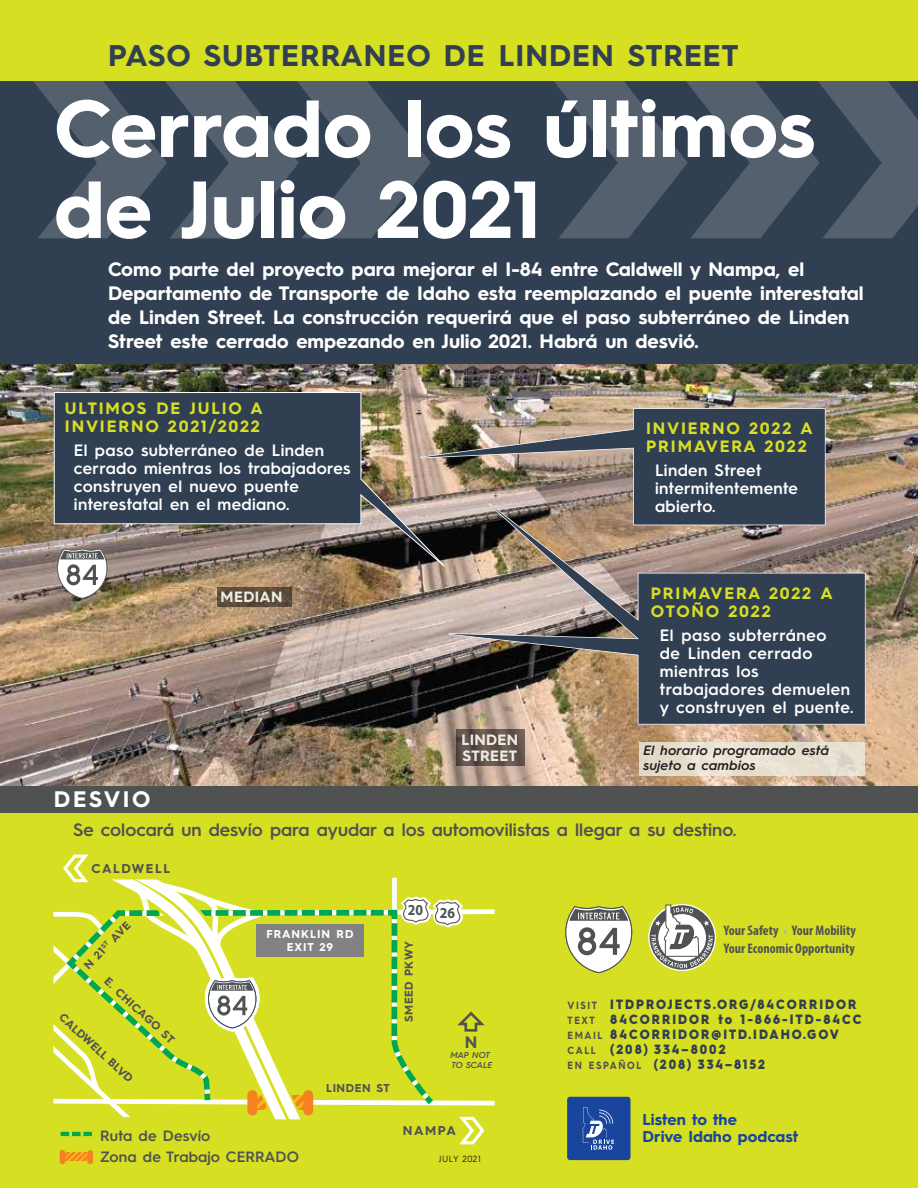
<style>
.page{position:relative;width:918px;height:1188px;background:#fff}
.page>*{position:absolute;margin:0;border:0;box-sizing:border-box;transform-origin:0 0}
.t1{font:700 81px/81px "Hurme Geometric Sans 3";color:#fff}
.t2{font:700 30px "Hurme Geometric Sans 3";letter-spacing:.035em;color:#313f52}
.t3{font:700 22.5px "Hurme Geometric Sans 3";letter-spacing:.11em;color:#fff}
.t4{font:700 19.5px/24px "Hurme Geometric Sans 3";color:#fff}
.t5{font:600 18px "Hurme Geometric Sans 3";color:#505253}
.t6{font:700 16.65px "Hurme Geometric Sans 3";color:#505253}
.t7{font:600 16.5px/18px "Hurme Geometric Sans 3";letter-spacing:.02em;color:#fff}
.t8{font:700 16.5px/18px "Hurme Geometric Sans 3";letter-spacing:.11em;color:#d7df23}
.t9{font:700 15.75px/16.8px "Hurme Geometric Sans 3";color:#1a459d}
.t10{font:700 15.3px "Myriad Pro";color:#505253;scale:.9 1}
.t11{font:600 15px/21.3px "Hurme Geometric Sans 3";letter-spacing:.01em;color:#505253}
.t12{font:700 15px/16.5px "Hurme Geometric Sans 3";letter-spacing:.02em;color:#edece2}
.t13{font:700 condensed 13.95px/18.3px "Myriad Pro";color:#505252}
.t14{font:900 13.5px/15px "Hurme Geometric Sans 3";letter-spacing:.165em;color:#313f52;scale:.9 1}
.t15{font:italic 600 13.5px/15px "Hurme Geometric Sans 3";letter-spacing:.02em;color:#231f20}
.t16{font:700 12.9px "Hurme Geometric Sans 3";letter-spacing:.12em;color:#505252}
.t17{font:700 11.4px "Hurme Geometric Sans 3";letter-spacing:.045em;color:#505253}
.t18{font:700 11.4px/12.9px "Hurme Geometric Sans 3";letter-spacing:.09em;color:#fff;text-align:center}
.t19{font:9px "Hurme Geometric Sans 3";letter-spacing:.055em;color:#231f20}
.t20{font:italic 600 8.55px/10.1px "Hurme Geometric Sans 3";color:#505253}
.s1{font-weight:700;color:#d7df23}
.s2{font-size:15.6px;color:#b9b6b5}
.s3{font-weight:700;font-size:10.5px;color:#505252}
</style>
<div class="page">
<img style="left:0;top:364px;width:918px;height:422px">
<div style="left:0;top:171px;width:918px;height:193px;background:#313f52"></div>
<div style="left:0;top:81px;width:918px;height:108px;background:#313f52"></div>
<svg style="left:554px;top:81px;width:364px;height:157px"></svg>
<svg style="left:33px;top:81px;width:398px;height:157px"></svg>
<div style="left:0;top:791px;width:918px;height:397px;background:#d7df23"></div>
<div style="left:0;top:786px;width:918px;height:27px;background:#505252"></div>
<div style="left:639px;top:742px;width:225px;height:34px;background:#e7dfd1"></div>
<svg style="left:53px;top:854px;width:442px;height:291px"></svg>
<svg style="left:65px;top:1153px;width:22px;height:8px"></svg>
<div style="left:87px;top:1153px;width:6px;height:8px;background:#f58220"></div>
<div style="left:60px;top:1153px;width:5px;height:8px;background:#f58220"></div>
<img style="left:455px;top:408px;width:371px;height:95px">
<img style="left:448px;top:503px;width:418px;height:222px">
<img style="left:53px;top:392px;width:402px;height:184px">
<div style="left:0;top:0;width:918px;height:81px;background:#d7df23"></div>
<div style="left:567px;top:1097px;width:64px;height:63px;background:#1a459d;border-radius:3px"></div>
<svg style="left:582px;top:1107px;width:32px;height:43px"></svg>
<svg style="left:648px;top:904px;width:68px;height:67px"></svg>
<svg style="left:565px;top:906px;width:67px;height:67px"></svg>
<svg style="left:217px;top:587px;width:75px;height:20px"></svg>
<svg style="left:456px;top:729px;width:69px;height:37px;background:#61524b"></svg>
<svg style="left:57px;top:548px;width:50px;height:51px"></svg>
<h2 class="t2" style="left:108px;top:34px;width:632px">PASO SUBTERRANEO DE LINDEN STREET</h2>
<h1 class="t1" style="left:54px;top:83px;width:763px">Cerrado los últimos de Julio 2021</h1>
<p class="t4" style="left:108px;top:256px;width:757px">Como parte del proyecto para mejorar el I-84 entre Caldwell y Nampa, el Departamento de Transporte de Idaho esta reemplazando el puente interestatal de Linden Street. La construcción requerirá que el paso subterráneo de Linden Street este cerrado empezando en Julio 2021. Habrá un desvió.</p>
<p class="t8" style="left:65px;top:398px;width:199px">ULTIMOS DE JULIO A<br>INVIERNO 2021/2022</p>
<p class="t7" style="left:74px;top:440px;width:278px">El paso subterráneo de Linden cerrado mientras los trabajadores construyen el nuevo puente interestatal en el mediano.</p>
<p class="t12" style="left:221px;top:588px;width:63px">MEDIAN</p>
<p class="t12" style="left:462px;top:730px;width:58px">LINDEN<br>STREET</p>
<p class="t8" style="left:646px;top:418px;width:168px">INVIERNO 2022 A<br>PRIMAVERA 2022</p>
<p class="t7" style="left:655px;top:460px;width:144px">Linden Street intermitentemente abierto.</p>
<p class="t8" style="left:651px;top:583px;width:183px">PRIMAVERA 2022 A<br>OTOÑO 2022</p>
<p class="t7" style="left:660px;top:625px;width:195px">El paso subterráneo<br>de Linden cerrado mientras los trabajadores demuelen y construyen el puente.</p>
<p class="t15" style="left:643px;top:742px;width:187px">El horario programado está sujeto a cambios</p>
<p class="t3" style="left:54px;top:784px;width:98px">DESVIO</p>
<p class="t5" style="left:54px;top:817px;width:684px"><span class="s1">&gt;</span> Se colocará un desvío para ayudar a los automovilistas a llegar a su destino.</p>
<p class="t16" style="left:91px;top:859px;width:80px">CALDWELL</p>
<p class="t17" style="left:80px;top:962px;width:62px;rotate:-46deg">N 21<sup>ST</sup> AVE</p>
<p class="t17" style="left:112px;top:974px;width:93px;rotate:43deg">E. CHICAGO ST</p>
<p class="t17" style="left:67px;top:1009px;width:97px;rotate:43deg">CALDWELL BLVD</p>
<p class="t18" style="left:267px;top:927px;width:89px">FRANKLIN RD<br>EXIT 29</p>
<p class="t17" style="left:326px;top:1080px;width:65px">LINDEN ST</p>
<p class="t11" style="left:100px;top:1124px;width:200px">Ruta de Desvío<br>Zona de Trabajo CERRADO</p>
<p class="t10" style="left:408px;top:902px;width:54px">20 26</p>
<p class="t17" style="left:401px;top:1022px;width:82px;rotate:-90deg">SMEED PKWY</p>
<p class="t6" style="left:465px;top:1031px;width:14px">N</p>
<p class="t20" style="left:450px;top:1050px;width:44px">MAP NOT<br>TO SCALE</p>
<p class="t16" style="left:403px;top:1121px;width:55px">NAMPA</p>
<p class="t19" style="left:439px;top:1153px;width:43px">JULY 2021</p>
<p class="t13" style="left:724px;top:921px;width:134px">Your Safety <span class="s2">•</span> Your Mobility<br>Your Economic Opportunity</p>
<p class="t14" style="left:568px;top:996px;width:328px"><span class="s3">VISIT</span> ITDPROJECTS.ORG/84CORRIDOR<br><span class="s3">TEXT</span> 84CORRIDOR to 1-866-ITD-84CC<br><span class="s3">EMAIL</span> 84CORRIDOR@ITD.IDAHO.GOV<br><span class="s3">CALL</span> (208) 334–8002<br><span class="s3">EN ESPAÑOL</span> (208) 334–8152</p>
<p class="t9" style="left:643px;top:1110px;width:157px">Listen to the<br>Drive Idaho podcast</p>
</div>
